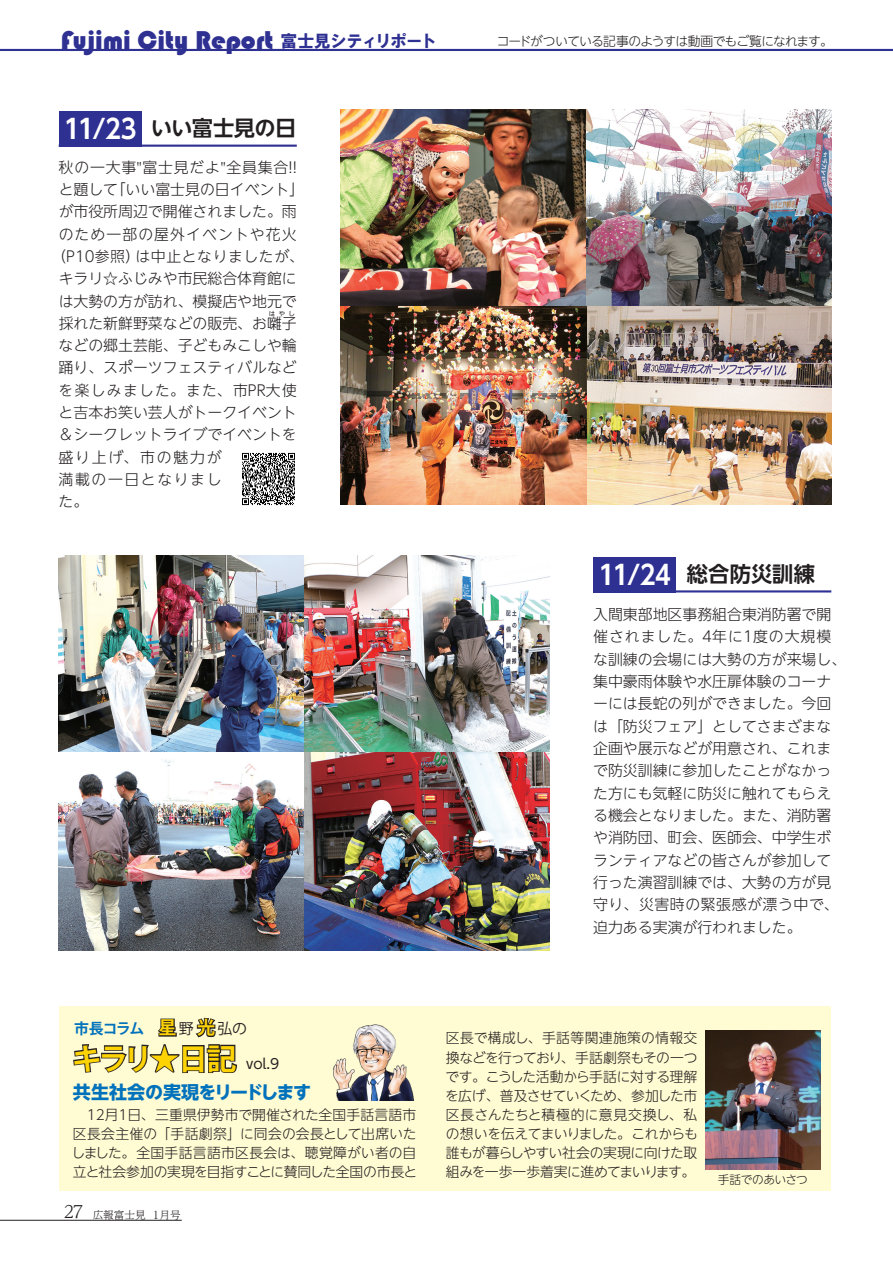
<style>
.page{position:relative;width:893px;height:1263px;background:#fff}
.page>*{position:absolute;margin:0;border:0;box-sizing:border-box;transform-origin:0 0}
.t1{font:700 29.7px "Koz Go Pr 6 N";color:#fed304}
.t2{font:26.55px "Bauhaus 93";letter-spacing:-.005em;color:#2e3092}
.t3{font:700 26.55px "UD Shin Go NT Pr 6 N De";color:#fff}
.t4{font:700 21.3px "UD Shin Go NT Pr 6 N De";color:#231f20}
.t5{font:700 21.3px "UD Shin Go NT Pr 6 N De";letter-spacing:-.03em;color:#231f20}
.t6{font:700 18px "UD Shin Go NT Pr 6 N";letter-spacing:-.05em;color:#0072bc}
.t7{font:16.95px "HGS Soei Kakugothic UB";letter-spacing:-.075em;color:#2e3092}
.t8{font:300 14.85px/22.4px "UD Shin Go NT Pr 6 N";color:#231f20}
.t9{font:700 14.85px "Koz Go Pr 6 N";letter-spacing:-.085em;color:#0072bc}
.t10{font:300 13.8px/19.2px "UD Shin Go NT Pr 6 N";letter-spacing:-.02em;color:#231f20;text-align:justify}
.t11{font:13.8px "UD Shin Go NT Pr 6 N";color:#231f20}
.t12{font:300 12.75px "UD Shin Go NT Pr 6 N";letter-spacing:-.06em;color:#231f20}
.t13{font:300 11.7px "UD Shin Go NT Pr 6 N";letter-spacing:-.035em;color:#231f20}
.t14{font:300 10.65px "UD Reimin Pr 6 N";color:#231f20}
.t15{font:6.45px "UD Shin Go NT Pr 6 N";color:#231f20}
.s1{font-family:"Adobe Myungjo Std";font-weight:500}
.s2{font-size:26.55px;color:#fff}
.s3{font-size:18px;color:#fed304}
.s4{font-weight:400;color:#231f20}
.s5{font-size:16.95px}
</style>
<div class="page">
<hr style="left:0;top:1220px;width:182px;height:1px;background:#231f20">
<div style="left:593px;top:557px;width:83px;height:35px;background:#2e3092"></div>
<hr style="left:0;top:49px;width:893px;height:2px;background:#2e3092">
<div style="left:60px;top:1006px;width:771px;height:185px;background:#fffbd3"></div>
<img style="left:333px;top:1024px;width:81px;height:77px">
<svg style="left:73px;top:1017px;width:164px;height:56px"></svg>
<img style="left:706px;top:1030px;width:115px;height:139px">
<hr style="left:593px;top:590px;width:238px;height:2px;background:#2e3092">
<hr style="left:59px;top:145px;width:238px;height:2px;background:#2e3092">
<div style="left:59px;top:112px;width:83px;height:35px;background:#2e3092"></div>
<img style="left:341px;top:109px;width:490px;height:395px">
<img style="left:59px;top:555px;width:490px;height:395px">
<img style="left:242px;top:452px;width:53px;height:54px">
<h2 class="t2" style="left:61px;top:25px;width:214px">Fujimi City Report</h2>
<p class="t12" style="left:497px;top:30px;width:338px">コードがついている記事のようすは動画でもご覧になれます。</p>
<p class="t7" style="left:281px;top:32px;width:158px">富士見シティリポート</p>
<h2 class="t3" style="left:64px;top:108px;width:75px">11/23</h2>
<p class="t8" style="left:51px;top:155px;width:254px;text-align:center">秋の一大事<span class="s1">"</span>富士見だよ<span class="s1">"</span>全員集合!!と題して「いい富士見の日イベント」が市役所周辺で開催されました。雨のため一部の屋外イベントや花火（P10参照）は中止となりましたが、キラリ☆ふじみや市民総合体育館には大勢の方が訪れ、模擬店や地元で採れた新鮮野菜などの販売、お囃子</p>
<h3 class="t5" style="left:151px;top:111px;width:147px">いい富士見の日</h3>
<p class="t15" style="left:269px;top:308px;width:28px">はやし</p>
<p class="t8" style="left:59px;top:334px;width:240px">などの郷土芸能、子どもみこしや輪踊り、スポーツフェスティバルなどを楽しみました。また、市PR大使と吉本お笑い芸人がトークイベント＆シークレットライブでイベントを盛り上げ、市の魅力が<br>満載の一日となりまし<br>た。</p>
<h3 class="t4" style="left:598px;top:557px;width:218px"><span class="s2">11/24</span> 総合防災訓練</h3>
<p class="t8" style="left:593px;top:603px;width:254px">入間東部地区事務組合東消防署で開催されました。4年に1度の大規模な訓練の会場には大勢の方が来場し、集中豪雨体験や水圧扉体験のコーナーには長蛇の列ができました。今回は「防災フェア」としてさまざまな企画や展示などが用意され、これまで防災訓練に参加したことがなかった方にも気軽に防災に触れてもらえる機会となりました。また、消防署や消防団、町会、医師会、中学生ボランティアなどの皆さんが参加して行った演習訓練では、大勢の方が見守り、災害時の緊張感が漂う中で、迫力ある実演が行われました。</p>
<p class="t9" style="left:74px;top:1020px;width:175px">市長コラム <span class="s3">星</span> <span class="s4">野</span> <span class="s3">光</span> <span class="s4">弘の</span></p>
<h1 class="t1" style="left:72px;top:1042px;width:166px">キラリ★日記</h1>
<p class="t11" style="left:246px;top:1053px;width:35px">vol.9</p>
<p class="t6" style="left:73px;top:1078px;width:240px">共生社会の実現をリードします</p>
<p class="t10" style="left:71px;top:1105px;width:347px">　12月1日、三重県伊勢市で開催された全国手話言語市区長会主催の「手話劇祭」に同会の会長として出席いたしました。全国手話言語市区長会は、聴覚障がい者の自立と社会参加の実現を目指すことに賛同した全国の市長と</p>
<p class="t14" style="left:64px;top:1206px;width:118px"><span class="s5">27</span> 広報富士見 1月号</p>
<p class="t10" style="left:445px;top:1028px;width:255px">区長で構成し、手話等関連施策の情報交換などを行っており、手話劇祭もその一つです。こうした活動から手話に対する理解を広げ、普及させていくため、参加した市区長さんたちと積極的に意見交換し、私の想いを伝えてまいりました。これからも誰もが暮らしやすい社会の実現に向けた取組みを一歩一歩着実に進めてまいります。</p>
<p class="t13" style="left:718px;top:1170px;width:92px">手話でのあいさつ</p>
</div>
